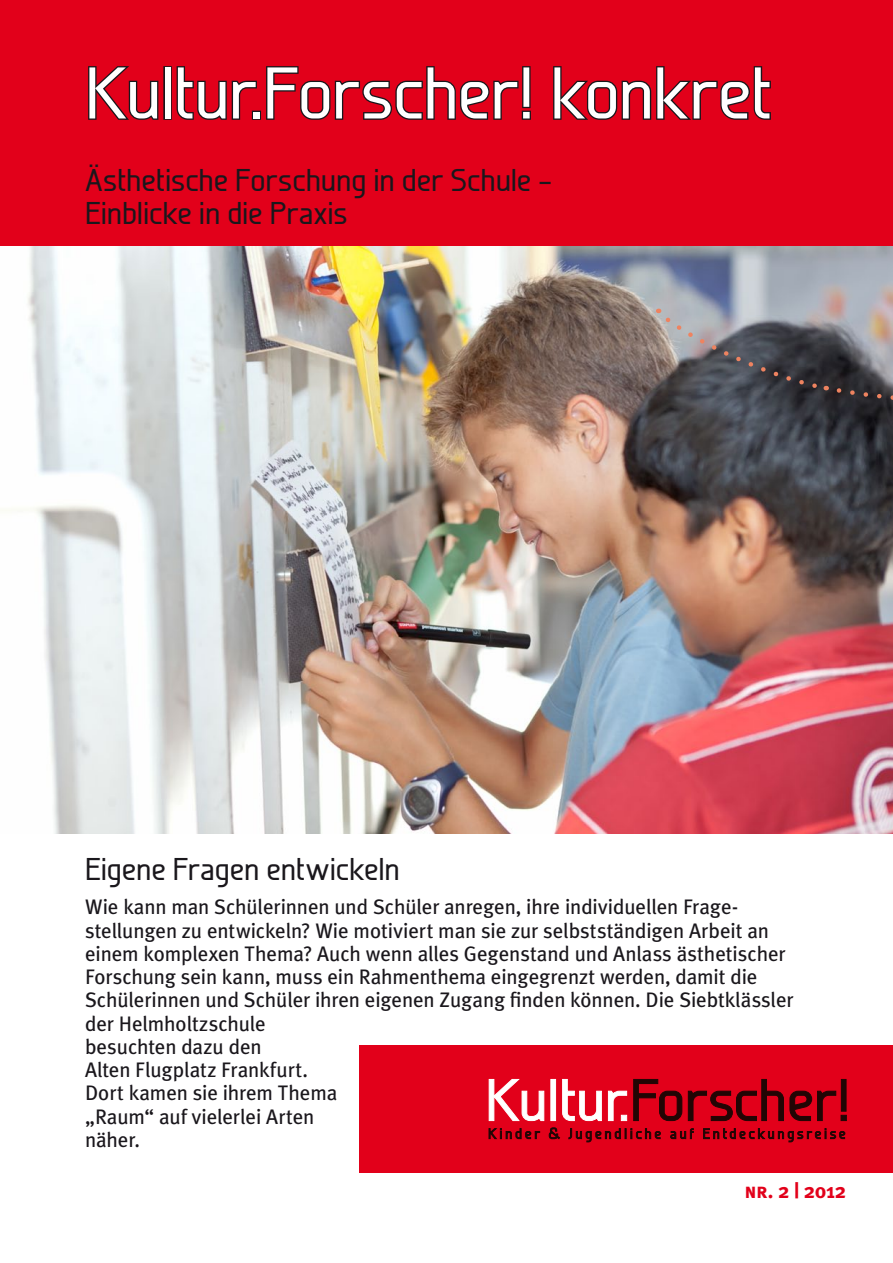
<style>
.page{position:relative;width:893px;height:1263px;background:#fff}
.page>*{position:absolute;margin:0;border:0;box-sizing:border-box;transform-origin:0 0}
.t1{font:500 72.9px "Galette";letter-spacing:-.015em;color:#fff}
.t2{font:500 31.5px/33px "Galette";letter-spacing:-.005em;color:#1a171c}
.t3{font:21px/23.2px "Meta Plus";letter-spacing:-.005em;color:#1a171c}
.t4{font:700 21px "Meta Plus";color:#e2001a}
.s1{font-family:"Meta Plus Bold Caps";font-weight:400}
</style>
<div class="page">
<div style="left:359px;top:1045px;width:534px;height:127px;background:#e2001a"></div>
<svg style="left:489px;top:1079px;width:55px;height:42px"></svg>
<div style="left:551px;top:1079px;width:5px;height:41px;background:#fff"></div>
<svg style="left:562px;top:1079px;width:39px;height:42px"></svg>
<svg style="left:608px;top:1091px;width:19px;height:30px"></svg>
<svg style="left:634px;top:1079px;width:48px;height:42px"></svg>
<svg style="left:688px;top:1079px;width:96px;height:42px"></svg>
<svg style="left:790px;top:1079px;width:56px;height:42px"></svg>
<svg style="left:489px;top:1128px;width:51px;height:11px"></svg>
<svg style="left:549px;top:1128px;width:11px;height:11px"></svg>
<svg style="left:569px;top:1128px;width:92px;height:14px"></svg>
<svg style="left:670px;top:1128px;width:23px;height:11px"></svg>
<svg style="left:703px;top:1128px;width:142px;height:14px"></svg>
<div style="left:0;top:0;width:893px;height:408px;background:#e2001a"></div>
<svg style="left:88px;top:66px;width:71px;height:54px"></svg>
<div style="left:163px;top:66px;width:9px;height:54px;border:3px solid #1a171c"></div>
<svg style="left:176px;top:66px;width:82px;height:54px"></svg>
<div style="left:252px;top:111px;width:9px;height:9px;border:3px solid #1a171c"></div>
<svg style="left:266px;top:66px;width:265px;height:54px"></svg>
<svg style="left:553px;top:66px;width:218px;height:54px"></svg>
<img style="left:0;top:246px;width:893px;height:587px">
<svg style="left:658px;top:309px;width:169px;height:83px;background:#6c6b70"></svg>
<svg style="left:834px;top:352px;width:59px;height:73px;background:#413f43"></svg>
<svg style="left:892px;top:582px;width:1px;height:13px"></svg>
<h1 class="t1" style="left:85px;top:49px;width:688px">Kultur.Forscher! konkret</h1>
<h2 class="t2" style="left:85px;top:163px;width:468px">Ästhetische Forschung in der Schule –<br>Einblicke in die Praxis</h2>
<h2 class="t2" style="left:85px;top:852px;width:316px">Eigene Fragen entwickeln</h2>
<p class="t3" style="left:85px;top:895px;width:710px">Wie kann man Schülerinnen und Schüler anregen, ihre individuellen Frage&shy;stellungen zu entwickeln? Wie motiviert man sie zur selbstständigen Arbeit an einem komplexen Thema? Auch wenn alles Gegenstand und Anlass ästhetischer Forschung sein kann, muss ein Rahmenthema eingegrenzt werden, damit die Schülerinnen und Schüler ihren eigenen Zugang finden können. Die Siebtklässler der Helmholtzschule<br>besuchten dazu den<br>Alten Flugplatz Frankfurt.<br>Dort kamen sie ihrem Thema<br>„Raum“ auf vielerlei Arten<br>näher.</p>
<p class="t4" style="left:744px;top:1178px;width:103px"><span class="s1">nr.</span> 2 | 2012</p>
</div>
